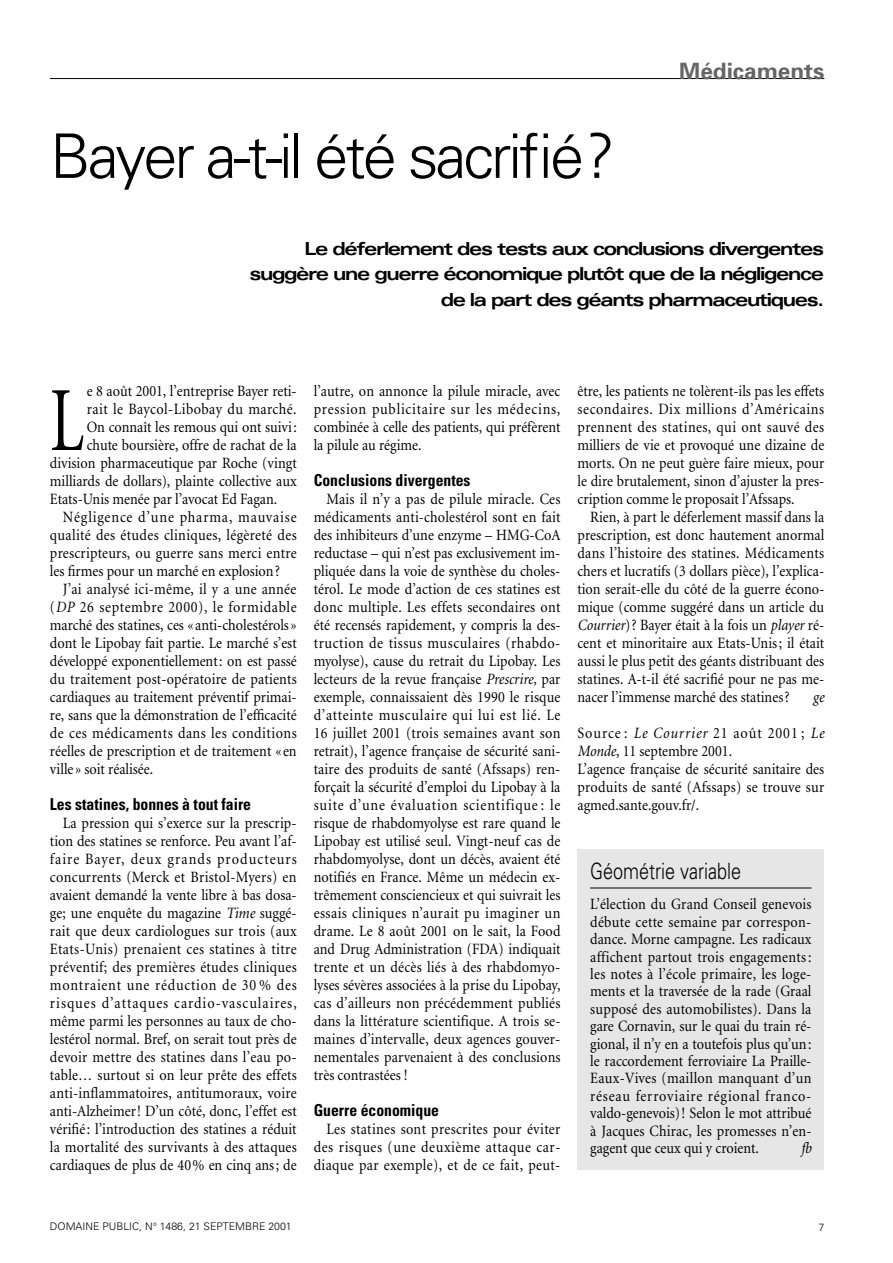
<style>
.page{position:relative;width:893px;height:1263px;background:#fff}
.page>*{position:absolute;margin:0;border:0;box-sizing:border-box;transform-origin:0 0}
.t1{font:91.8px "Minion";color:#000;scale:.7 1}
.t2{font:300 61.5px "Univers";letter-spacing:-.05em;color:#000}
.t3{font:300 22.5px "Univers";color:#000;scale:.8 1}
.t4{font:700 22.5px "Univers";color:#666}
.t5{font:700 expanded 18px/25.5px "Univers";letter-spacing:-.075em;color:#000;text-align:right}
.t6{font:700 condensed 16.5px "Univers";color:#000;scale:.95 1}
.t7{font:15.75px/18px "Minion";color:#000;text-align:justify;scale:.9 1}
.t8{font:15.75px "Minion";letter-spacing:.025em;color:#000;scale:.9 1}
.t9{font:15.75px "Minion";letter-spacing:.035em;color:#000;scale:.9 1}
.t10{font:15.75px "Minion";letter-spacing:.02em;color:#000;scale:.9 1}
.t11{font:15.75px "Minion";letter-spacing:.045em;color:#000;scale:.9 1}
.t12{font:15.75px "Minion";letter-spacing:.06em;color:#000;scale:.9 1}
.t13{font:15.75px "Minion";letter-spacing:.03em;color:#000;scale:.9 1}
.t14{font:italic 15.75px "Minion";color:#000;scale:.9 1}
.t15{font:300 10.5px "Univers";color:#000}
.s1{font-style:italic}
</style>
<div class="page">
<hr style="left:50px;top:78px;width:774px;height:1px;background:#000">
<div style="left:577px;top:850px;width:247px;height:320px;background:#e6e6e6"></div>
<hr style="left:590px;top:888px;width:221px;height:1px;background:#000">
<h2 class="t2" style="left:50px;top:133px;width:566px">Bayer a-t-il été sacrifié?</h2>
<h3 class="t4" style="left:679px;top:62px;width:146px">Médicaments</h3>
<p class="t5" style="left:249px;top:237px;width:576px">Le déferlement des tests aux conclusions divergentes suggère une guerre économique plutôt que de la négligence de la part des géants pharmaceutiques.</p>
<h1 class="t1" style="left:50px;top:385px;width:50px">L</h1>
<p class="t7" style="left:87px;top:383px;width:235px">e 8 août 2001, l’entreprise Bayer reti-</p>
<p class="t13" style="left:87px;top:403px;width:235px">rait le Baycol-Libobay du marché.</p>
<p class="t7" style="left:87px;top:419px;width:235px">On connaît les remous qui ont suivi:</p>
<p class="t7" style="left:87px;top:437px;width:235px">chute boursière, offre de rachat de la</p>
<p class="t7" style="left:50px;top:455px;width:276px">division pharmaceutique par Roche (vingt</p>
<p class="t7" style="left:50px;top:473px;width:275px">milliards de dollars), plainte collective aux</p>
<p class="t7" style="left:50px;top:491px;width:254px">Etats-Unis menée par l’avocat Ed Fagan.</p>
<p class="t12" style="left:63px;top:511px;width:261px">Négligence d’une pharma, mauvaise</p>
<p class="t8" style="left:50px;top:529px;width:276px">qualité des études cliniques, légèreté des</p>
<p class="t7" style="left:50px;top:545px;width:275px">prescripteurs, ou guerre sans merci entre</p>
<p class="t7" style="left:50px;top:563px;width:257px">les firmes pour un marché en explosion?</p>
<p class="t10" style="left:63px;top:583px;width:261px">J’ai analysé ici-même, il y a une année</p>
<p class="t11" style="left:50px;top:601px;width:276px">(<span class="s1">DP</span> 26 septembre 2000), le formidable</p>
<p class="t7" style="left:50px;top:617px;width:275px">marché des statines, ces «anti-cholestérols»</p>
<p class="t7" style="left:50px;top:635px;width:276px">dont le Lipobay fait partie. Le marché s’est</p>
<p class="t7" style="left:50px;top:653px;width:276px">développé exponentiellement: on est passé</p>
<p class="t7" style="left:50px;top:671px;width:276px">du traitement post-opératoire de patients</p>
<p class="t7" style="left:50px;top:689px;width:276px">cardiaques au traitement préventif primai-</p>
<p class="t7" style="left:50px;top:707px;width:276px">re, sans que la démonstration de l’efficacité</p>
<p class="t9" style="left:50px;top:727px;width:276px">de ces médicaments dans les conditions</p>
<p class="t7" style="left:50px;top:743px;width:276px">réelles de prescription et de traitement «en</p>
<p class="t7" style="left:50px;top:761px;width:116px">ville» soit réalisée.</p>
<p class="t6" style="left:50px;top:798px;width:213px">Les statines, bonnes à tout faire</p>
<p class="t7" style="left:50px;top:815px;width:276px;text-indent:13px">La pression qui s’exerce sur la prescrip&shy;tion des statines se renforce. Peu avant l’af&shy;faire Bayer, deux grands producteurs concurrents (Merck et Bristol-Myers) en avaient demandé la vente libre à bas dosa&shy;ge; une enquête du magazine <span class="s1">Time</span> suggé&shy;rait que deux cardiologues sur trois (aux Etats-Unis) prenaient ces statines à titre préventif; des premières études cliniques montraient une réduction de 30 % des risques d’attaques cardio-vasculaires, même parmi les personnes au taux de cho&shy;lestérol normal. Bref, on serait tout près de devoir mettre des statines dans l’eau po&shy;table… surtout si on leur prête des effets anti-inflammatoires, antitumoraux, voire anti-Alzheimer! D’un côté, donc, l’effet est vérifié: l’introduction des statines a réduit la mortalité des survivants à des attaques cardiaques de plus de 40% en cinq ans; de</p>
<p class="t7" style="left:314px;top:383px;width:276px">l’autre, on annonce la pilule miracle, avec pression publicitaire sur les médecins, combinée à celle des patients, qui préfèrent la pilule au régime.</p>
<p class="t6" style="left:314px;top:474px;width:166px">Conclusions divergentes</p>
<p class="t7" style="left:314px;top:491px;width:276px;text-indent:13px">Mais il n’y a pas de pilule miracle. Ces médicaments anti-cholestérol sont en fait des inhibiteurs d’une enzyme – HMG-CoA reductase – qui n’est pas exclusivement im&shy;pliquée dans la voie de synthèse du choles&shy;térol. Le mode d’action de ces statines est donc multiple. Les effets secondaires ont été recensés rapidement, y compris la des&shy;truction de tissus musculaires (rhabdo&shy;myolyse), cause du retrait du Lipobay. Les lecteurs de la revue française <span class="s1">Prescrire,</span> par exemple, connaissaient dès 1990 le risque d’atteinte musculaire qui lui est lié. Le 16 juillet 2001 (trois semaines avant son retrait), l’agence française de sécurité sani&shy;taire des produits de santé (Afssaps) ren&shy;forçait la sécurité d’emploi du Lipobay à la suite d’une évaluation scientifique : le risque de rhabdomyolyse est rare quand le Lipobay est utilisé seul. Vingt-neuf cas de rhabdomyolyse, dont un décès, avaient été notifiés en France. Même un médecin ex&shy;trêmement consciencieux et qui suivrait les essais cliniques n’aurait pu imaginer un drame. Le 8 août 2001 on le sait, la Food and Drug Administration (FDA) indiquait trente et un décès liés à des rhabdomyo&shy;lyses sévères associées à la prise du Lipobay, cas d’ailleurs non précédemment publiés dans la littérature scientifique. A trois se&shy;maines d’intervalle, deux agences gouver&shy;nementales parvenaient à des conclusions très contrastées !</p>
<p class="t6" style="left:314px;top:1104px;width:133px">Guerre économique</p>
<p class="t7" style="left:314px;top:1121px;width:276px;text-indent:13px">Les statines sont prescrites pour éviter des risques (une deuxième attaque car&shy;diaque par exemple), et de ce fait, peut-</p>
<p class="t7" style="left:577px;top:383px;width:276px">être, les patients ne tolèrent-ils pas les effets secondaires. Dix millions d’Américains prennent des statines, qui ont sauvé des milliers de vie et provoqué une dizaine de morts. On ne peut guère faire mieux, pour le dire brutalement, sinon d’ajuster la pres&shy;cription comme le proposait l’Afssaps.</p>
<p class="t7" style="left:577px;top:509px;width:276px;text-indent:13px">Rien, à part le déferlement massif dans la prescription, est donc hautement anormal dans l’histoire des statines. Médicaments chers et lucratifs (3 dollars pièce), l’explica&shy;tion serait-elle du côté de la guerre écono&shy;mique (comme suggéré dans un article du <span class="s1">Courrier</span>)? Bayer était à la fois un <span class="s1">player</span> ré&shy;cent et minoritaire aux Etats-Unis; il était aussi le plus petit des géants distribuant des statines. A-t-il été sacrifié pour ne pas me&shy;nacer l’immense marché des statines?</p>
<p class="t14" style="left:813px;top:691px;width:14px">ge</p>
<p class="t7" style="left:577px;top:725px;width:276px;text-align:left">Source : <span class="s1">Le Courrier</span> 21 août 2001 ; <span class="s1">Le Monde</span>, 11 septembre 2001.<br>L’agence française de sécurité sanitaire des produits de santé (Afssaps) se trouve sur agmed.sante.gouv.fr/.</p>
<h3 class="t3" style="left:590px;top:863px;width:190px">Géométrie variable</h3>
<p class="t7" style="left:590px;top:897px;width:247px;line-height:17.4px">L’élection du Grand Conseil genevois débute cette semaine par correspon&shy;dance. Morne campagne. Les radicaux affichent partout trois engagements : les notes à l’école primaire, les loge&shy;ments et la traversée de la rade (Graal supposé des automobilistes). Dans la gare Cornavin, sur le quai du train ré&shy;gional, il n’y en a toutefois plus qu’un: le raccordement ferroviaire La Praille-Eaux-Vives (maillon manquant d’un réseau ferroviaire régional franco&shy;valdo-genevois)! Selon le mot attribué à Jacques Chirac, les promesses n’en&shy;gagent que ceux qui y croient.</p>
<p class="t14" style="left:801px;top:1142px;width:13px">fb</p>
<p class="t15" style="left:50px;top:1223px;width:243px">DOMAINE PUBLIC, N° 1486, 21 SEPTEMBRE 2001</p>
<p class="t15" style="left:818px;top:1223px;width:7px">7</p>
</div>
